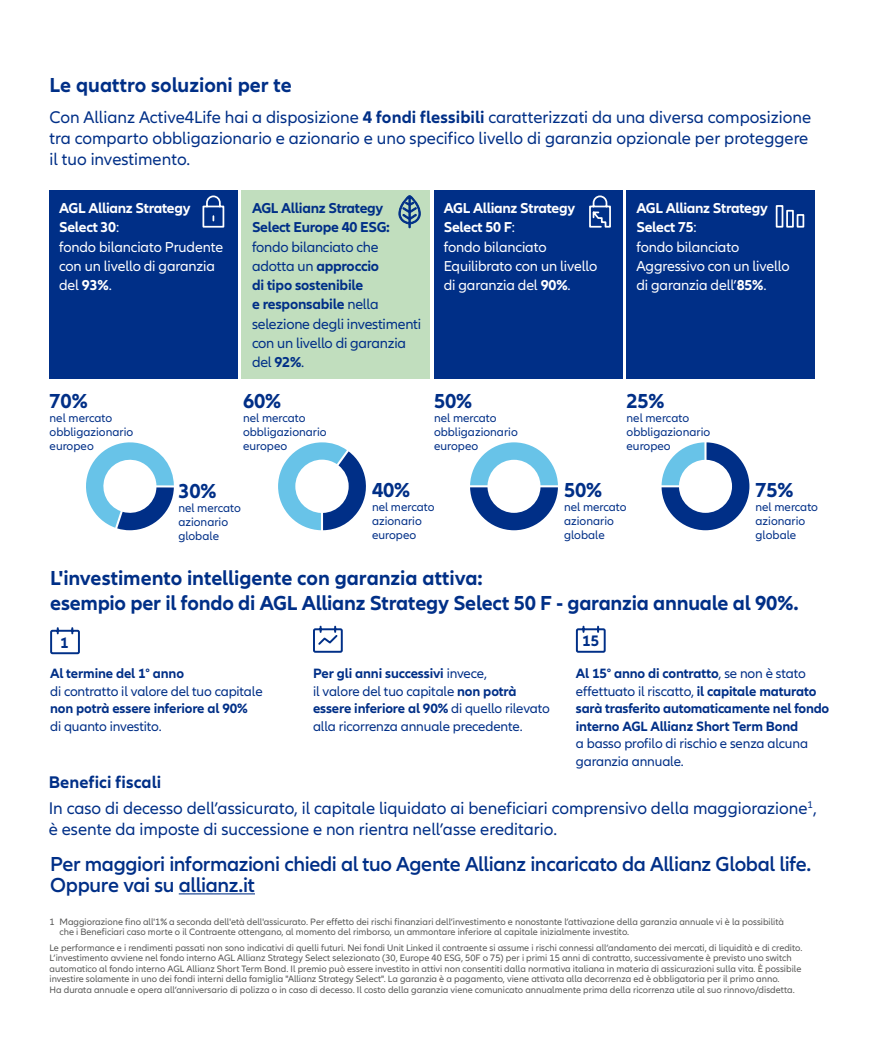
<style>
.page{position:relative;width:893px;height:1042px;background:#fff}
.page>*{position:absolute;margin:0;border:0;box-sizing:border-box;transform-origin:0 0}
.t1{font:700 21px/24.5px "Allianz Neo";letter-spacing:-.005em;color:#002f87}
.t2{font:600 21px/21px "Allianz Neo";letter-spacing:-.02em;color:#002f87}
.t3{font:17.5px/21px "Allianz Neo";color:#002f87}
.t4{font:700 15.75px "Allianz Neo";color:#002f87}
.t5{font:14.88px/19.2px "Allianz Neo";letter-spacing:-.01em;color:#fff}
.t6{font:14.88px/19.2px "Allianz Neo";letter-spacing:-.015em;color:#002f87}
.t7{font:700 14.88px/19.2px "Allianz Neo";letter-spacing:-.02em;color:#002f87}
.t8{font:14px/17.5px "Allianz Neo";letter-spacing:-.01em;color:#002f87}
.t9{font:700 14px/17.5px "Allianz Neo";letter-spacing:-.01em;color:#002f87}
.t10{font:12.25px/14px "Allianz Neo";color:#002f87}
.t11{font:9.62px/10.5px "Allianz Neo";color:#575756}
.s1{font-weight:700}
.s2{font-weight:400}
</style>
<div class="page">
<div style="left:434px;top:190px;width:189px;height:188px;background:#002f87"></div>
<div style="left:626px;top:190px;width:189px;height:188px;background:#002f87"></div>
<div style="left:242px;top:190px;width:188px;height:188px;background:#c1debe"></div>
<div style="left:49px;top:190px;width:189px;height:188px;background:#002f87"></div>
<svg style="left:50px;top:627px;width:30px;height:28px"></svg>
<svg style="left:313px;top:625px;width:30px;height:28px"></svg>
<svg style="left:575px;top:625px;width:31px;height:28px"></svg>
<svg style="left:202px;top:195px;width:23px;height:33px"></svg>
<svg style="left:589px;top:195px;width:22px;height:33px"></svg>
<svg style="left:775px;top:205px;width:30px;height:23px"></svg>
<svg style="left:662px;top:442px;width:87px;height:88px"></svg>
<svg style="left:470px;top:442px;width:88px;height:88px"></svg>
<svg style="left:86px;top:442px;width:88px;height:88px"></svg>
<hr style="left:179px;top:893px;width:76px;height:1px;background:#002f87">
<svg style="left:278px;top:442px;width:88px;height:88px"></svg>
<svg style="left:399px;top:196px;width:22px;height:32px"></svg>
<h1 class="t1" style="left:50px;top:74px;width:244px">Le quattro soluzioni per te</h1>
<h2 class="t3" style="left:50px;top:108px;width:763px">Con Allianz Active4Life hai a disposizione <span class="s1">4 fondi flessibili</span> caratterizzati da una diversa composizione tra comparto obbligazionario e azionario e uno specifico livello di garanzia opzionale per proteggere il tuo investimento.</h2>
<h3 class="t5" style="left:59px;top:199px;width:166px"><span class="s1">AGL Allianz Strategy<br>Select 30</span>:<br>fondo bilanciato Prudente con un livello di garanzia del <span class="s1">93%</span>.</h3>
<h1 class="t1" style="left:50px;top:389px;width:40px">70%</h1>
<p class="t10" style="left:50px;top:411px;width:85px">nel mercato obbligazionario europeo</p>
<h3 class="t7" style="left:252px;top:199px;width:139px">AGL Allianz Strategy<br>Select Europe 40 ESG:</h3>
<h3 class="t6" style="left:252px;top:237px;width:171px">fondo bilanciato che adotta un <span class="s1">approccio<br>di tipo sostenibile<br>e responsabile</span> nella selezione degli investimenti con un livello di garanzia del <span class="s1">92%</span>.</h3>
<h1 class="t1" style="left:243px;top:389px;width:40px">60%</h1>
<p class="t10" style="left:243px;top:411px;width:85px">nel mercato obbligazionario europeo</p>
<h3 class="t5" style="left:444px;top:199px;width:155px"><span class="s1">AGL Allianz Strategy<br>Select 50 F</span>:<br>fondo bilanciato<br>Equilibrato con un livello di garanzia del <span class="s1">90%</span>.</h3>
<h3 class="t5" style="left:636px;top:199px;width:155px"><span class="s1">AGL Allianz Strategy<br>Select 75</span>:<br>fondo bilanciato<br>Aggressivo con un livello di garanzia dell’<span class="s1">85%</span>.</h3>
<h1 class="t1" style="left:434px;top:389px;width:40px">50%</h1>
<p class="t10" style="left:434px;top:411px;width:85px">nel mercato obbligazionario europeo</p>
<h1 class="t1" style="left:626px;top:389px;width:40px">25%</h1>
<p class="t10" style="left:626px;top:411px;width:85px">nel mercato obbligazionario europeo</p>
<h1 class="t1" style="left:178px;top:479px;width:40px">30%</h1>
<p class="t10" style="left:178px;top:501px;width:64px">nel mercato azionario globale</p>
<h1 class="t1" style="left:372px;top:479px;width:40px">40%</h1>
<p class="t10" style="left:372px;top:501px;width:64px">nel mercato azionario europeo</p>
<h1 class="t1" style="left:564px;top:479px;width:40px">50%</h1>
<p class="t10" style="left:564px;top:501px;width:64px">nel mercato azionario globale</p>
<h1 class="t1" style="left:755px;top:479px;width:40px">75%</h1>
<p class="t10" style="left:755px;top:501px;width:64px">nel mercato azionario globale</p>
<h1 class="t1" style="left:50px;top:566px;width:750px">L'investimento intelligente con garanzia attiva:<br>esempio per il fondo di AGL Allianz Strategy Select 50 F - garanzia annuale al 90%.</h1>
<h3 class="t4" style="left:60px;top:633px;width:10px">1</h3>
<h3 class="t4" style="left:582px;top:632px;width:18px">15</h3>
<h3 class="t9" style="left:50px;top:665px;width:135px">Al termine del 1° anno</h3>
<h3 class="t8" style="left:50px;top:683px;width:214px">di contratto il valore del tuo capitale</h3>
<h3 class="t9" style="left:50px;top:700px;width:199px">non potrà essere inferiore al 90%</h3>
<h3 class="t8" style="left:50px;top:718px;width:113px">di quanto investito.</h3>
<h3 class="t8" style="left:313px;top:665px;width:238px"><span class="s1">Per gli anni successivi</span> invece,<br>il valore del tuo capitale <span class="s1">non potrà essere inferiore al 90%</span> di quello rilevato alla ricorrenza annuale precedente.</h3>
<h3 class="t9" style="left:576px;top:665px;width:255px">Al 15° anno di contratto<span class="s2">, se non è stato effettuato il riscatto,</span> il capitale maturato sarà trasferito automaticamente nel fondo interno AGL Allianz Short Term Bond</h3>
<h3 class="t8" style="left:576px;top:735px;width:234px">a basso profilo di rischio e senza alcuna garanzia annuale.</h3>
<h2 class="t3" style="left:49px;top:769px;width:769px;line-height:25.9px"><span class="s1">Benefici fiscali<br></span>In caso di decesso dell’assicurato, il capitale liquidato ai beneficiari comprensivo della maggiorazione<sup>1</sup>,</h2>
<h2 class="t3" style="left:49px;top:818px;width:510px">è esente da imposte di successione e non rientra nell’asse ereditario.</h2>
<h1 class="t2" style="left:50px;top:854px;width:763px">Per maggiori informazioni chiedi al tuo Agente Allianz incaricato da Allianz Global life.<br>Oppure vai su allianz.it</h1>
<p class="t11" style="left:59px;top:917px;width:726px;text-indent:-10px">1 Maggiorazione fino all'1% a seconda dell'età dell'assicurato. Per effetto dei rischi finanziari dell’investimento e nonostante l’attivazione della garanzia annuale vi è la possibilità che i Beneficiari caso morte o il Contraente ottengano, al momento del rimborso, un ammontare inferiore al capitale inizialmente investito.</p>
<p class="t11" style="left:50px;top:943px;width:754px">Le performance e i rendimenti passati non sono indicativi di quelli futuri. Nei fondi Unit Linked il contraente si assume i rischi connessi all’andamento dei mercati, di liquidità e di credito.<br>L’investimento avviene nel fondo interno AGL Allianz Strategy Select selezionato (30, Europe 40 ESG, 50F o 75) per i primi 15 anni di contratto, successivamente è previsto uno switch automatico al fondo interno AGL Allianz Short Term Bond. Il premio può essere investito in attivi non consentiti dalla normativa italiana in materia di assicurazioni sulla vita. È possibile investire solamente in uno dei fondi interni della famiglia "Allianz Strategy Select". La garanzia è a pagamento, viene attivata alla decorrenza ed è obbligatoria per il primo anno.<br>Ha durata annuale e opera all’anniversario di polizza o in caso di decesso. Il costo della garanzia viene comunicato annualmente prima della ricorrenza utile al suo rinnovo/disdetta.</p>
</div>
